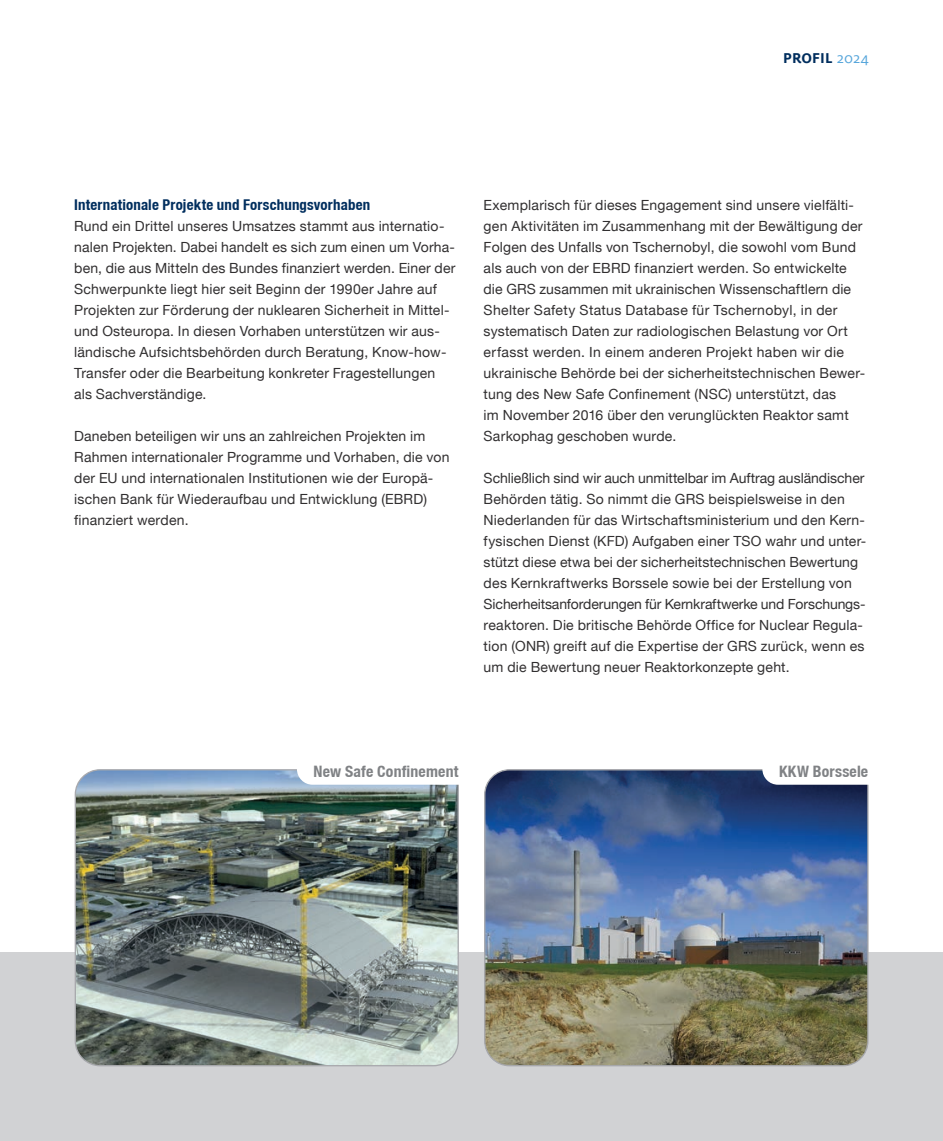
<style>
.page{position:relative;width:943px;height:1141px;background:#fff}
.page>*{position:absolute;margin:0;border:0;box-sizing:border-box;transform-origin:0 0}
.t1{font:700 condensed 15.75px "Helvetica Neue LT";letter-spacing:.015em;color:#808285}
.t2{font:700 15.75px "Milo Pro";letter-spacing:.01em;color:#002e5e}
.t3{font:700 condensed 14.88px "Helvetica Neue LT";letter-spacing:.01em;color:#002e5e}
.t4{font:14px/21px "Helvetica Neue LT";letter-spacing:.015em;color:#312f30}
.s1{font-weight:400;color:#57a6db}
</style>
<div class="page">
<div style="left:0;top:952px;width:943px;height:189px;background:#d1d2d4"></div>
<img style="left:484px;top:769px;width:385px;height:298px">
<img style="left:74px;top:769px;width:385px;height:298px">
<svg style="left:762px;top:769px;width:107px;height:16px"></svg>
<svg style="left:297px;top:769px;width:162px;height:16px"></svg>
<p class="t2" style="left:783px;top:49px;width:87px">PROFIL <span class="s1">2024</span></p>
<p class="t3" style="left:74px;top:196px;width:297px">Internationale Projekte und Forschungsvorhaben</p>
<p class="t4" style="left:74px;top:215px;width:383px">Rund ein Drittel unseres Umsatzes stammt aus internatio&shy;nalen Projekten. Dabei handelt es sich zum einen um Vorha&shy;ben, die aus Mitteln des Bundes finanziert werden. Einer der Schwerpunkte liegt hier seit Beginn der 1990er Jahre auf Projekten zur Förderung der nuklearen Sicherheit in Mittel&shy;und Osteuropa. In diesen Vorhaben unterstützen wir aus&shy;ländische Aufsichtsbehörden durch Beratung, Know-how-Transfer oder die Bearbeitung konkreter Fragestellungen als Sachverständige.</p>
<p class="t4" style="left:74px;top:425px;width:377px">Daneben beteiligen wir uns an zahlreichen Projekten im Rahmen internationaler Programme und Vorhaben, die von der EU und internationalen Institutionen wie der Europä&shy;ischen Bank für Wiederaufbau und Entwicklung (EBRD) finanziert werden.</p>
<p class="t4" style="left:483px;top:194px;width:383px">Exemplarisch für dieses Engagement sind unsere vielfälti&shy;gen Aktivitäten im Zusammenhang mit der Bewältigung der Folgen des Unfalls von Tschernobyl, die sowohl vom Bund als auch von der EBRD finanziert werden. So entwickelte die GRS zusammen mit ukrainischen Wissenschaftlern die Shelter Safety Status Database für Tschernobyl, in der systematisch Daten zur radiologischen Belastung vor Ort erfasst werden. In einem anderen Projekt haben wir die ukrainische Behörde bei der sicherheitstechnischen Bewer&shy;tung des New Safe Confinement (NSC) unterstützt, das<br>im November 2016 über den verunglückten Reaktor samt Sarkophag geschoben wurde.</p>
<p class="t4" style="left:483px;top:467px;width:384px">Schließlich sind wir auch unmittelbar im Auftrag ausländischer Behörden tätig. So nimmt die GRS beispielsweise in den Niederlanden für das Wirtschaftsministerium und den Kern&shy;fysischen Dienst (KFD) Aufgaben einer TSO wahr und unter&shy;stützt diese etwa bei der sicherheitstechnischen Bewertung des Kernkraftwerks Borssele sowie bei der Erstellung von Sicherheitsanforderungen für Kernkraftwerke und Forschungs&shy;reaktoren. Die britische Behörde Office for Nuclear Regula&shy;tion (ONR) greift auf die Expertise der GRS zurück, wenn es um die Bewertung neuer Reaktorkonzepte geht.</p>
<p class="t1" style="left:313px;top:762px;width:146px">New Safe Confinement</p>
<p class="t1" style="left:779px;top:762px;width:91px">KKW Borssele</p>
</div>
